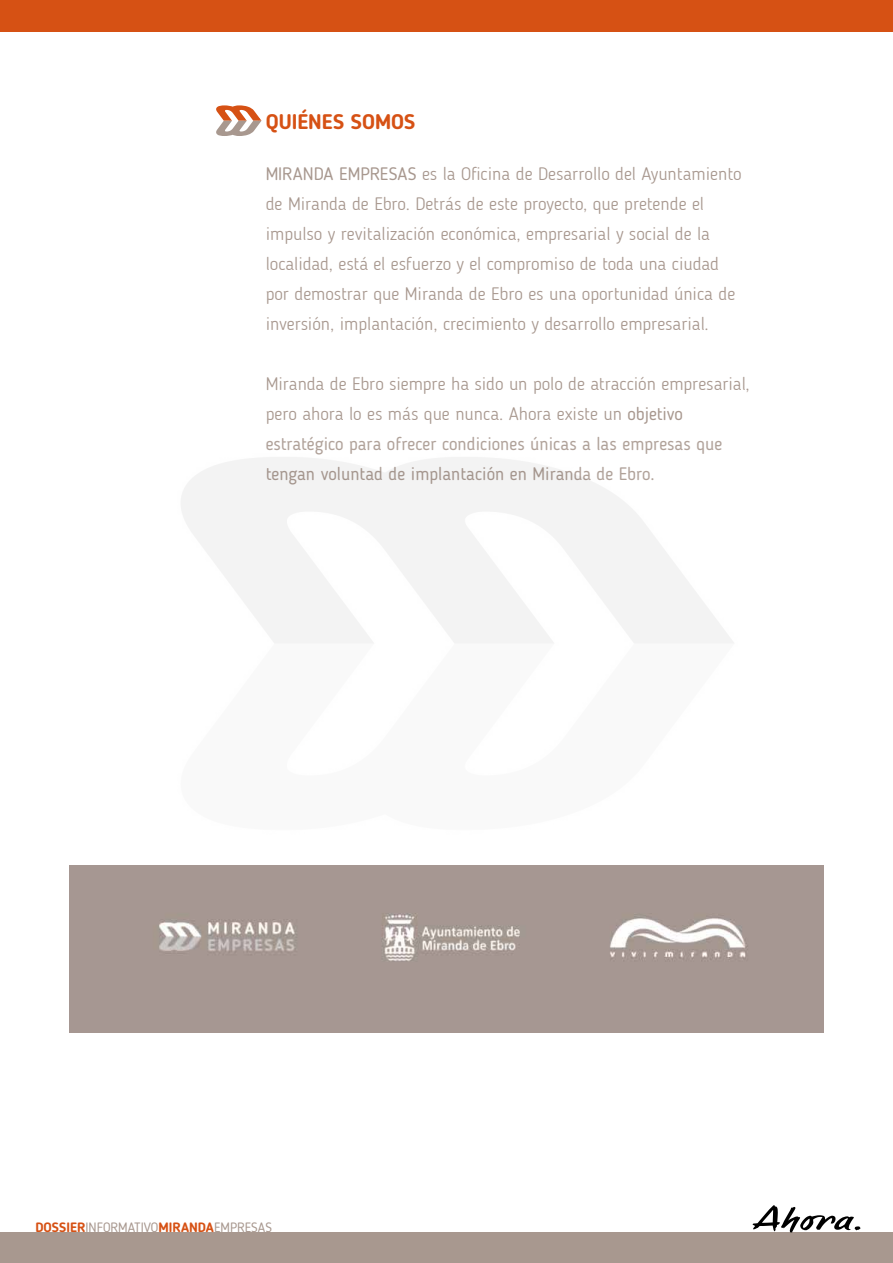
<style>
.page{position:relative;width:893px;height:1263px;background:#fff}
.page>*{position:absolute;margin:0;border:0;box-sizing:border-box;transform-origin:0 0}
.t1{font:700 21px "Blogger Sans";color:#d65114}
.t2{font:300 18px/30px "Blogger Sans";color:#a8988f}
.t3{font:18px/30px "Blogger Sans";color:#a8988f}
.t4{font:13.5px "Blogger Sans";letter-spacing:-.005em;color:#a8988f}
.s1{font-weight:400}
.s2{font-weight:300}
.s3{font-weight:700;color:#d65114}
</style>
<div class="page">
<svg style="left:216px;top:105px;width:46px;height:31px"></svg>
<div style="left:70px;top:865px;width:753px;height:168px;background:#a69792"></div>
<div style="left:0;top:0;width:893px;height:31px;background:#d65114"></div>
<div style="left:0;top:1232px;width:893px;height:31px;background:#a8988f"></div>
<svg style="left:753px;top:1205px;width:108px;height:27px"></svg>
<p class="t1" style="left:266px;top:109px;width:151px">QUIÉNES SOMOS</p>
<p class="t2" style="left:266px;top:158px;width:477px"><span class="s1">MIRANDA EMPRESAS</span> es la Oficina de Desarrollo del Ayuntamiento de Miranda de Ebro. Detrás de este proyecto, que pretende el impulso y revitalización económica, empresarial y social de la localidad, está el esfuerzo y el compromiso de toda una ciudad por demostrar que Miranda de Ebro es una oportunidad única de inversión, implantación, crecimiento y desarrollo empresarial.</p>
<p class="t3" style="left:266px;top:368px;width:486px"><span class="s2">Miranda de Ebro siempre ha sido un polo de atracción empresarial, pero ahora lo es más que nunca. Ahora existe un</span> objetivo estratégico para ofrecer condiciones únicas a las empresas que tengan voluntad de implantación en Miranda de Ebro.</p>
<p class="t4" style="left:35px;top:1220px;width:238px"><span class="s3">DOSSIER</span>INFORMATIVO<span class="s3">MIRANDA</span>EMPRESAS</p>
</div>
